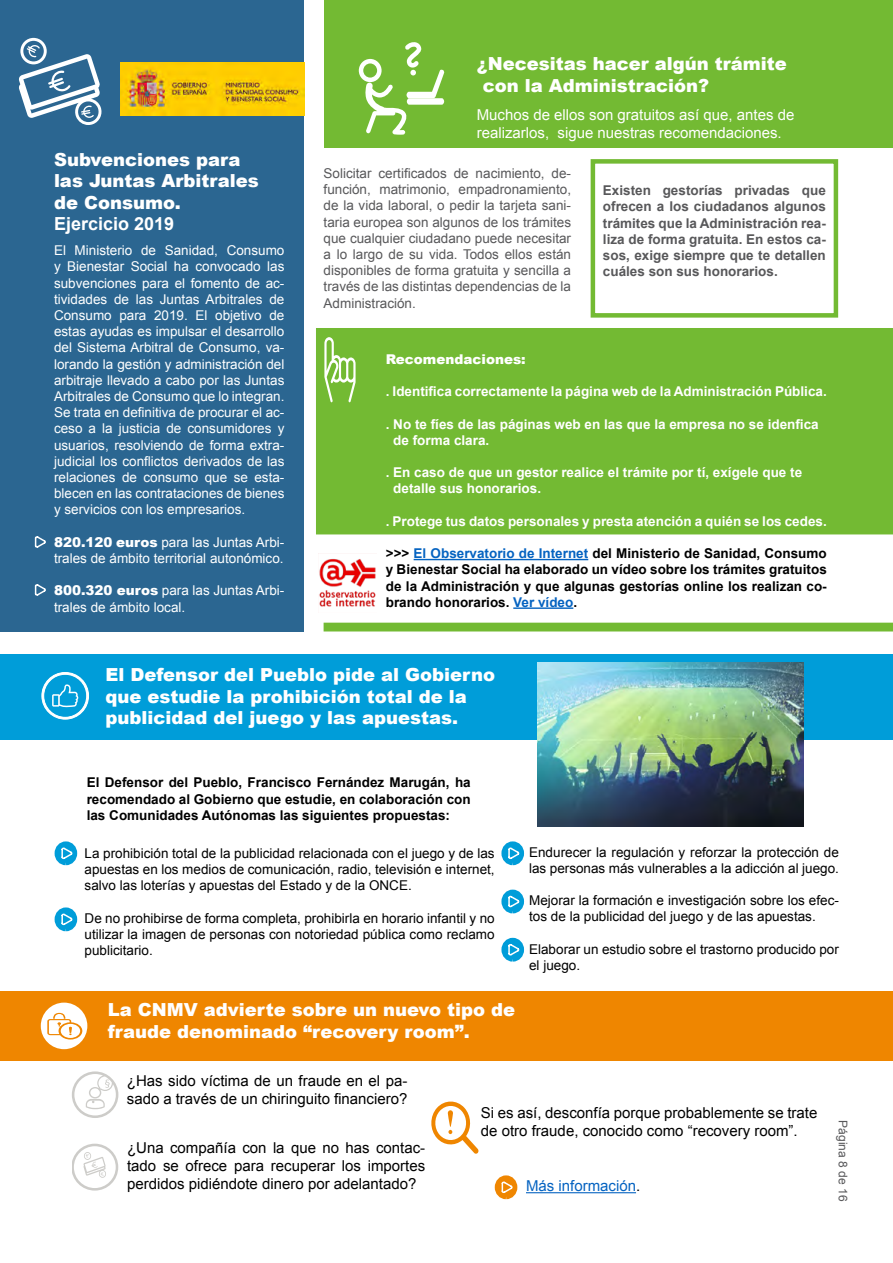
<style>
.page{position:relative;width:893px;height:1263px;background:#fff}
.page>*{position:absolute;margin:0;border:0;box-sizing:border-box;transform-origin:0 0}
.t1{font:900 18px/21.6px "Arial";color:#fff}
.t2{font:700 18px "Arial";color:#fff}
.t3{font:15px/18px "Arial";color:#000}
.t4{font:15px/18px "Arial";color:#fff}
.t5{font:15px "Arial";color:#0563c1}
.t6{font:13.5px/16.2px "Arial";color:#fff}
.t7{font:13.5px/16.2px "Arial";color:#000}
.t8{font:700 13.5px/16.2px "Arial";color:#000;text-align:justify}
.t9{font:13.5px/16.2px "Arial";color:#58585a;text-align:justify}
.t10{font:700 13.5px/16.2px "Arial";color:#fff}
.t11{font:700 13.5px/16.2px "Arial";color:#58585a;text-align:justify}
.t12{font:900 13.5px "Arial";color:#fff}
.t13{font:12px "Arial";color:#58585a}
.s1{font-weight:900}
.s2{color:#0563c1}
.s3{color:#000}
</style>
<div class="page">
<div style="left:324px;top:0;width:569px;height:147px;background:#73ba33"></div>
<div style="left:591px;top:159px;width:247px;height:159px;border:4px solid #73ba33"></div>
<div style="left:316px;top:328px;width:577px;height:206px;background:#73ba33"></div>
<svg style="left:324px;top:337px;width:32px;height:65px"></svg>
<hr style="left:414px;top:559px;width:174px;height:1px;background:#0563c1">
<hr style="left:513px;top:607px;width:60px;height:2px;background:#0563c1">
<svg style="left:359px;top:42px;width:85px;height:93px"></svg>
<img style="left:318px;top:553px;width:58px;height:54px">
<div style="left:0;top:654px;width:893px;height:85px;background:#009dd9"></div>
<svg style="left:41px;top:672px;width:48px;height:48px"></svg>
<div style="left:55px;top:841px;width:22px;height:24px;background:#009dd9;border:6px solid #009dd9;border-radius:50%"></div>
<svg style="left:60px;top:846px;width:13px;height:14px"></svg>
<div style="left:55px;top:907px;width:22px;height:24px;background:#009dd9;border:6px solid #009dd9;border-radius:50%"></div>
<svg style="left:60px;top:912px;width:13px;height:14px"></svg>
<svg style="left:501px;top:841px;width:23px;height:24px"></svg>
<svg style="left:507px;top:846px;width:13px;height:14px"></svg>
<div style="left:501px;top:890px;width:23px;height:23px;background:#009dd9;border:6px solid #009dd9;border-radius:50%"></div>
<svg style="left:507px;top:895px;width:13px;height:13px"></svg>
<div style="left:501px;top:938px;width:23px;height:23px;background:#009dd9;border:6px solid #009dd9;border-radius:50%"></div>
<svg style="left:507px;top:943px;width:13px;height:13px"></svg>
<div style="left:0;top:992px;width:893px;height:69px;background:#ef8600"></div>
<div style="left:41px;top:1002px;width:46px;height:47px;background:#fff;border-radius:50%"></div>
<svg style="left:47px;top:1013px;width:35px;height:26px"></svg>
<svg style="left:431px;top:1101px;width:48px;height:53px"></svg>
<svg style="left:72px;top:1071px;width:46px;height:47px"></svg>
<div style="left:72px;top:1144px;width:46px;height:46px;border:3px solid #cdccc9;border-radius:50%"></div>
<svg style="left:83px;top:1152px;width:23px;height:26px"></svg>
<div style="left:495px;top:1175px;width:22px;height:24px;background:#ef8600;border:6px solid #ef8600;border-radius:50%"></div>
<svg style="left:500px;top:1180px;width:13px;height:14px"></svg>
<hr style="left:526px;top:1192px;width:110px;height:1px;background:#0563c1">
<div style="left:0;top:0;width:304px;height:631px;background:#2b6691"></div>
<svg style="left:19px;top:38px;width:83px;height:87px"></svg>
<img style="left:120px;top:62px;width:184px;height:53px">
<svg style="left:34px;top:536px;width:12px;height:12px"></svg>
<svg style="left:34px;top:584px;width:12px;height:12px"></svg>
<div style="left:324px;top:623px;width:569px;height:8px;background:#73ba33"></div>
<img style="left:537px;top:662px;width:266px;height:164px">
<h1 class="t1" style="left:54px;top:148px;width:206px">Subvenciones para las Juntas Arbitrales de Consumo.</h1>
<h1 class="t2" style="left:54px;top:211px;width:122px">Ejercicio 2019</h1>
<p class="t6" style="left:54px;top:242px;width:232px;text-align:justify">El Ministerio de Sanidad, Consumo y Bienestar Social ha convocado las subvenciones para el fomento de ac&shy;tividades de las Juntas Arbitrales de Consumo para 2019. El objetivo de estas ayudas es impulsar el desarrollo del Sistema Arbitral de Consumo, va&shy;lorando la gestión y administración del arbitraje llevado a cabo por las Juntas Arbitrales de Consumo que lo integran.<br>Se trata en definitiva de procurar el ac&shy;ceso a la justicia de consumidores y usuarios, resolviendo de forma extra&shy;judicial los conflictos derivados de las relaciones de consumo que se esta&shy;blecen en las contrataciones de bienes y servicios con los empresarios.</p>
<p class="t6" style="left:54px;top:534px;width:232px"><span class="s1">820.120 euros</span> para las Juntas Arbi&shy;trales de ámbito territorial autonómico.</p>
<p class="t6" style="left:54px;top:582px;width:232px"><span class="s1">800.320 euros</span> para las Juntas Arbi&shy;trales de ámbito local.</p>
<h1 class="t1" style="left:483px;top:52px;width:306px;text-indent:-6px">¿Necesitas hacer algún trámite con la Administración?</h1>
<p class="t4" style="left:477px;top:106px;width:319px">Muchos de ellos son gratuitos así que, antes de realizarlos, sigue nuestras recomendaciones.</p>
<p class="t9" style="left:324px;top:165px;width:249px">Solicitar certificados de nacimiento, de&shy;función, matrimonio, empadronamiento, de la vida laboral, o pedir la tarjeta sani&shy;taria europea son algunos de los trámites que cualquier ciudadano puede necesitar a lo largo de su vida. Todos ellos están disponibles de forma gratuita y sencilla a través de las distintas dependencias de la Administración.</p>
<p class="t11" style="left:603px;top:182px;width:224px">Existen gestorías privadas que ofrecen a los ciudadanos algunos trámites que la Administración rea&shy;liza de forma gratuita. En estos ca&shy;sos, exige siempre que te detallen cuáles son sus honorarios.</p>
<p class="t12" style="left:386px;top:349px;width:141px">Recomendaciones:</p>
<p class="t10" style="left:386px;top:383px;width:442px">. Identifica correctamente la página web de la Administración Pública.</p>
<p class="t10" style="left:393px;top:416px;width:427px;text-indent:-8px">. No te fíes de las páginas web en las que la empresa no se idenfica de forma clara.</p>
<p class="t10" style="left:393px;top:464px;width:410px;text-indent:-8px">. En caso de que un gestor realice el trámite por tí, exígele que te detalle sus honorarios.</p>
<p class="t10" style="left:386px;top:513px;width:442px">. Protege tus datos personales y presta atención a quién se los cedes.</p>
<p class="t8" style="left:386px;top:545px;width:443px">&gt;&gt;&gt; <span class="s2">El Observatorio de Internet</span> del Ministerio de Sanidad, Consumo y Bienestar Social ha elaborado un vídeo sobre los trámites gratuitos de la Administración y que algunas gestorías online los realizan co&shy;brando honorarios. <span class="s2">Ver vídeo</span>.</p>
<h1 class="t1" style="left:106px;top:663px;width:391px">El Defensor del Pueblo pide al Gobierno que estudie la prohibición total de la publicidad del juego y las apuestas.</h1>
<p class="t8" style="left:87px;top:775px;width:385px">El Defensor del Pueblo, Francisco Fernández Marugán, ha recomendado al Gobierno que estudie, en colaboración con las Comunidades Autónomas las siguientes propuestas:</p>
<p class="t7" style="left:85px;top:845px;width:412px;text-align:justify">La prohibición total de la publicidad relacionada con el juego y de las apuestas en los medios de comunicación, radio, televisión e internet, salvo las loterías y apuestas del Estado y de la ONCE.</p>
<p class="t7" style="left:85px;top:910px;width:412px;text-align:justify">De no prohibirse de forma completa, prohibirla en horario infantil y no utilizar la imagen de personas con notoriedad pública como reclamo publicitario.</p>
<h1 class="t1" style="left:108px;top:998px;width:409px">La CNMV advierte sobre un nuevo tipo de fraude denominado “recovery room”.</h1>
<p class="t7" style="left:529px;top:844px;width:311px">Endurecer la regulación y reforzar la protección de las personas más vulnerables a la adicción al juego.</p>
<p class="t7" style="left:529px;top:892px;width:311px">Mejorar la formación e investigación sobre los efec&shy;tos de la publicidad del juego y de las apuestas.</p>
<p class="t7" style="left:529px;top:941px;width:311px">Elaborar un estudio sobre el trastorno producido por el juego.</p>
<p class="t3" style="left:127px;top:1071px;width:282px">¿Has sido víctima de un fraude en el pa&shy;sado a través de un chiringuito financiero?</p>
<p class="t3" style="left:127px;top:1139px;width:300px;text-align:justify">¿Una compañía con la que no has contac&shy;tado se ofrece para recuperar los importes perdidos pidiéndote dinero por adelantado?</p>
<p class="t3" style="left:481px;top:1104px;width:338px">Si es así, desconfía porque probablemente se trate de otro fraude, conocido como “recovery room”.</p>
<p class="t5" style="left:526px;top:1175px;width:116px">Más información<span class="s3">.</span></p>
<p class="t13" style="left:851px;top:1120px;width:82px;rotate:90deg">Página 8 de 16</p>
</div>
